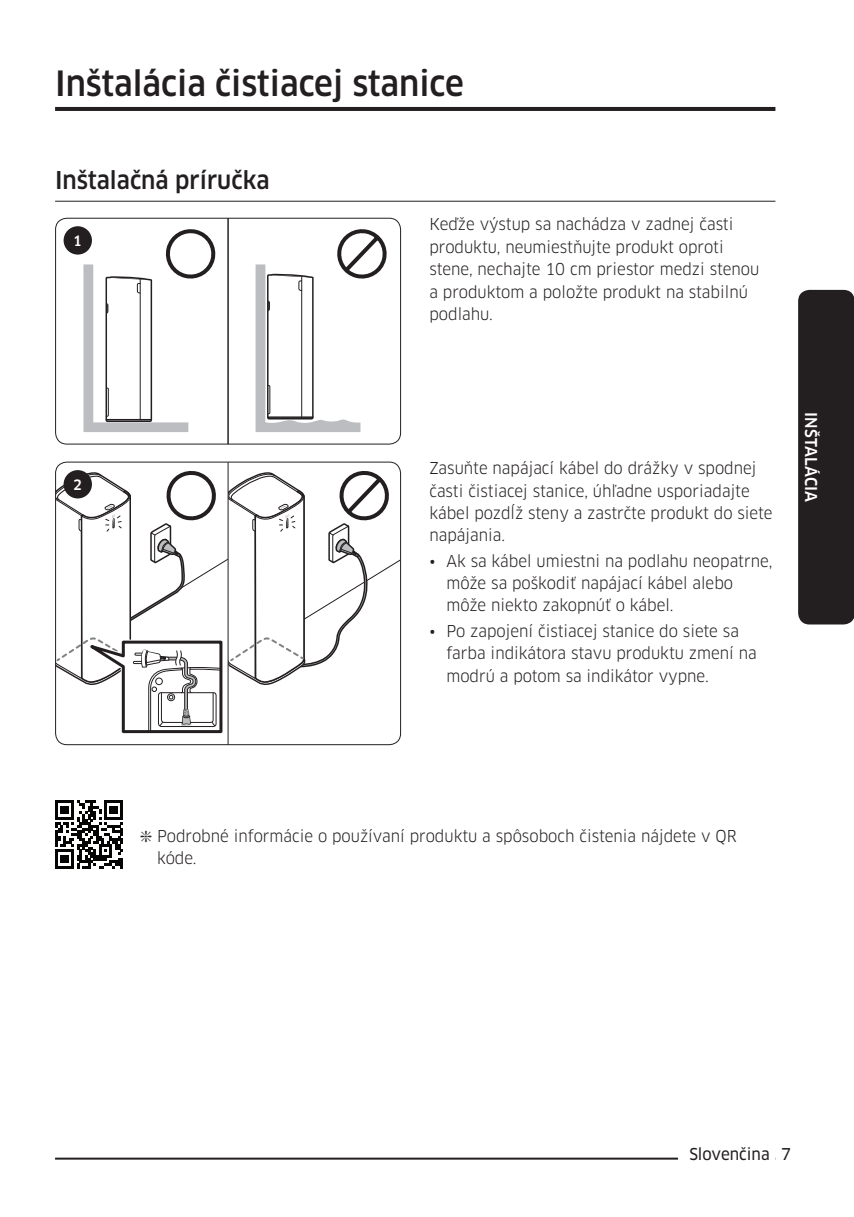
<style>
.page{position:relative;width:854px;height:1217px;background:#fff}
.page>*{position:absolute;margin:0;border:0;box-sizing:border-box;transform-origin:0 0}
.t1{font:500 34px "Samsung Clan Pro";color:#231f20;scale:.95 1}
.t2{font:500 24px "Samsung Clan Pro";color:#231f20;scale:.95 1}
.t3{font:16px/22.4px "Samsung Clan Pro";color:#231f20;scale:.95 1}
.t4{font:16px "Samsung Clan Pro News";color:#231f20;scale:.95 1}
.t5{font:500 16px "Samsung Clan Pro";letter-spacing:.01em;color:#fff;scale:.95 1}
.t6{font:500 14px "Samsung Clan Pro";color:#fff}
</style>
<div class="page">
<hr style="left:55px;top:1157px;width:720px;height:2px;background:#231f20">
<div style="left:678px;top:1154px;width:97px;height:6px;background:#fff"></div>
<div style="left:798px;top:290px;width:56px;height:334px;background:#231f20;border-radius:11px"></div>
<hr style="left:55px;top:107px;width:720px;height:4px;background:#231f20">
<hr style="left:55px;top:201px;width:720px;height:1px;background:#231f20">
<hr style="left:227px;top:218px;width:1px;height:226px;background:#231f20">
<svg style="left:83px;top:229px;width:133px;height:203px"></svg>
<svg style="left:255px;top:229px;width:132px;height:203px"></svg>
<div style="left:55px;top:218px;width:346px;height:226px;border:1px solid #231f20;border-radius:11px"></div>
<div style="left:64px;top:226px;width:28px;height:28px;background:#231f20;border-radius:50%"></div>
<svg style="left:57px;top:470px;width:342px;height:266px"></svg>
<hr style="left:227px;top:462px;width:1px;height:282px;background:#231f20">
<div style="left:55px;top:461px;width:346px;height:284px;border:1px solid #231f20;border-radius:11px"></div>
<div style="left:64px;top:470px;width:28px;height:28px;background:#231f20;border-radius:50%"></div>
<svg style="left:55px;top:800px;width:68px;height:68px"></svg>
<h1 class="t1" style="left:55px;top:63px;width:432px">Inštalácia čistiacej stanice</h1>
<h2 class="t2" style="left:55px;top:166px;width:227px">Inštalačná príručka</h2>
<p class="t6" style="left:73px;top:232px;width:10px">1</p>
<p class="t3" style="left:429px;top:213px;width:349px">Keďže výstup sa nachádza v zadnej časti produktu, neumiestňujte produkt oproti stene, nechajte 10 cm priestor medzi stenou a produktom a položte produkt na stabilnú podlahu.</p>
<p class="t6" style="left:73px;top:476px;width:10px">2</p>
<p class="t3" style="left:429px;top:457px;width:363px">Zasuňte napájací kábel do drážky v spodnej časti čistiacej stanice, úhľadne usporiadajte kábel pozdĺž steny a zastrčte produkt do siete napájania.</p>
<p class="t3" style="left:446px;top:549px;width:344px;text-indent:-17px">• Ak sa kábel umiestni na podlahu neopatrne, môže sa poškodiť napájací kábel alebo môže niekto zakopnúť o kábel.</p>
<p class="t3" style="left:446px;top:619px;width:328px;text-indent:-17px">• Po zapojení čistiacej stanice do siete sa farba indikátora stavu produktu zmení na modrú a potom sa indikátor vypne.</p>
<p class="t5" style="left:820px;top:412px;width:96px;rotate:90deg">INŠTALÁCIA</p>
<p class="t3" style="left:157px;top:824px;width:611px;text-indent:-17px">❇ Podrobné informácie o používaní produktu a spôsoboch čistenia nájdete v QR kóde.</p>
<p class="t4" style="left:689px;top:1145px;width:108px">Slovenčina 7</p>
</div>
